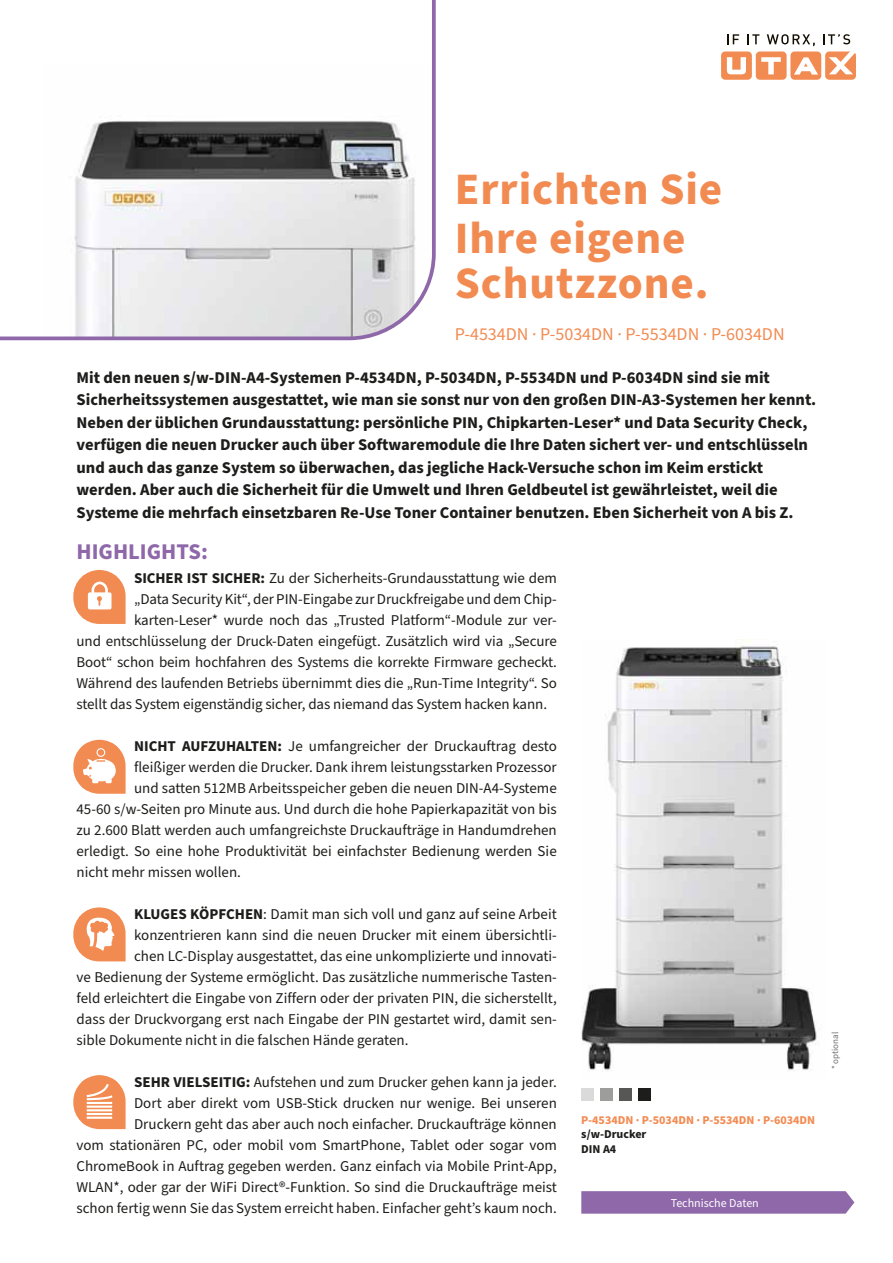
<style>
.page{position:relative;width:893px;height:1263px;background:#fff}
.page>*{position:absolute;margin:0;border:0;box-sizing:border-box;transform-origin:0 0}
.t1{font:700 45px/49.2px "Source Sans Pro";letter-spacing:.02em;color:#f28b52}
.t2{font:700 22.5px "Source Sans Pro";color:#8f68aa}
.t3{font:18px "Source Sans Pro";color:#f28b52}
.t4{font:700 16.5px/22.5px "Source Sans Pro";color:#1d1d1b}
.t5{font:15px/21px "Source Sans Pro";color:#1d1d1b;text-align:right}
.t6{font:700 12px "Source Sans Pro";color:#f28b52}
.t7{font:700 12px/14.4px "Source Sans Pro";color:#1d1d1b}
.t8{font:12px "Source Sans Pro";color:#fff}
.t9{font:9px "Source Sans Pro";color:#706f6f}
.s1{font-weight:700}
</style>
<div class="page">
<svg style="left:0;top:0;width:436px;height:340px"></svg>
<img style="left:581px;top:639px;width:236px;height:432px">
<svg style="left:581px;top:1191px;width:273px;height:23px;background:#936dad"></svg>
<div style="left:721px;top:51px;width:31px;height:29px;background:#f28b52;border-radius:4px"></div>
<div style="left:756px;top:51px;width:30px;height:29px;background:#f28b52;border-radius:4px"></div>
<div style="left:790px;top:51px;width:31px;height:29px;background:#f28b52;border-radius:4px"></div>
<div style="left:825px;top:51px;width:31px;height:29px;background:#f28b52;border-radius:4px"></div>
<svg style="left:727px;top:57px;width:19px;height:17px"></svg>
<svg style="left:761px;top:57px;width:20px;height:17px"></svg>
<svg style="left:829px;top:51px;width:27px;height:23px"></svg>
<svg style="left:794px;top:57px;width:24px;height:18px"></svg>
<svg style="left:727px;top:34px;width:12px;height:10px"></svg>
<svg style="left:747px;top:34px;width:12px;height:10px"></svg>
<svg style="left:767px;top:34px;width:48px;height:13px"></svg>
<svg style="left:823px;top:34px;width:27px;height:10px"></svg>
<svg style="left:73px;top:570px;width:53px;height:54px"></svg>
<svg style="left:73px;top:740px;width:53px;height:54px"></svg>
<svg style="left:73px;top:907px;width:53px;height:54px"></svg>
<svg style="left:73px;top:1075px;width:53px;height:54px"></svg>
<div style="left:638px;top:1088px;width:13px;height:13px;background:#1d1d1b"></div>
<div style="left:619px;top:1088px;width:13px;height:13px;background:#575756"></div>
<div style="left:581px;top:1088px;width:13px;height:13px;background:#dadada"></div>
<div style="left:600px;top:1088px;width:13px;height:13px;background:#9d9d9c"></div>
<h1 class="t1" style="left:455px;top:168px;width:269px">Errichten Sie<br>Ihre eigene</h1>
<h1 class="t1" style="left:455px;top:262px;width:255px">Schutzzone.</h1>
<p class="t3" style="left:455px;top:327px;width:331px">P-4534DN · P-5034DN · P-5534DN · P-6034DN</p>
<p class="t4" style="left:77px;top:368px;width:741px">Mit den neuen s/w-DIN-A4-Systemen P-4534DN, P-5034DN, P-5534DN und P-6034DN sind sie mit Sicherheitssystemen ausgestattet, wie man sie sonst nur von den großen DIN-A3-Systemen her kennt.<br>Neben der üblichen Grundausstattung: persönliche PIN, Chipkarten-Leser* und Data Security Check, verfügen die neuen Drucker auch über Softwaremodule die Ihre Daten sichert ver- und entschlüsseln und auch das ganze System so überwachen, das jegliche Hack-Versuche schon im Keim erstickt werden. Aber auch die Sicherheit für die Umwelt und Ihren Geldbeutel ist gewährleistet, weil die Systeme die mehrfach einsetzbaren Re-Use Toner Container benutzen. Eben Sicherheit von A bis Z.</p>
<h2 class="t2" style="left:77px;top:542px;width:133px">HIGHLIGHTS:</h2>
<p class="t5" style="left:134px;top:569px;width:424px"><span class="s1">SICHER IST SICHER:</span> Zu der Sicherheits-Grundausstattung wie dem</p>
<p class="t5" style="left:134px;top:590px;width:424px">„Data Security Kit“, der PIN-Eingabe zur Druckfreigabe und dem Chip-</p>
<p class="t5" style="left:134px;top:611px;width:424px">karten-Leser* wurde noch das „Trusted Platform“-Module zur ver-</p>
<p class="t5" style="left:77px;top:632px;width:482px">und entschlüsselung der Druck-Daten eingefügt. Zusätzlich wird via „Secure</p>
<p class="t5" style="left:77px;top:653px;width:482px">Boot“ schon beim hochfahren des Systems die korrekte Firmware gecheckt.</p>
<p class="t5" style="left:77px;top:674px;width:482px">Während des laufenden Betriebs übernimmt dies die „Run-Time Integrity“. So</p>
<p class="t5" style="left:77px;top:695px;width:472px">stellt das System eigenständig sicher, das niemand das System hacken kann.</p>
<p class="t5" style="left:134px;top:737px;width:424px"><span class="s1">NICHT AUFZUHALTEN:</span> Je umfangreicher der Druckauftrag desto</p>
<p class="t5" style="left:134px;top:758px;width:424px">fleißiger werden die Drucker. Dank ihrem leistungsstarken Prozessor</p>
<p class="t5" style="left:134px;top:779px;width:424px">und satten 512MB Arbeitsspeicher geben die neuen DIN-A4-Systeme</p>
<p class="t5" style="left:77px;top:800px;width:482px">45-60 s/w-Seiten pro Minute aus. Und durch die hohe Papierkapazität von bis</p>
<p class="t5" style="left:77px;top:821px;width:482px">zu 2.600 Blatt werden auch umfangreichste Druckaufträge in Handumdrehen</p>
<p class="t5" style="left:77px;top:842px;width:482px">erledigt. So eine hohe Produktivität bei einfachster Bedienung werden Sie</p>
<p class="t5" style="left:77px;top:863px;width:166px">nicht mehr missen wollen.</p>
<p class="t5" style="left:134px;top:905px;width:424px"><span class="s1">KLUGES KÖPFCHEN</span>: Damit man sich voll und ganz auf seine Arbeit</p>
<p class="t5" style="left:134px;top:926px;width:424px">konzentrieren kann sind die neuen Drucker mit einem übersichtli-</p>
<p class="t5" style="left:134px;top:947px;width:424px">chen LC-Display ausgestattet, das eine unkomplizierte und innovati-</p>
<p class="t5" style="left:77px;top:968px;width:482px">ve Bedienung der Systeme ermöglicht. Das zusätzliche nummerische Tasten-</p>
<p class="t5" style="left:77px;top:989px;width:482px">feld erleichtert die Eingabe von Ziffern oder der privaten PIN, die sicherstellt,</p>
<p class="t5" style="left:77px;top:1009px;width:482px">dass der Druckvorgang erst nach Eingabe der PIN gestartet wird, damit sen-</p>
<p class="t5" style="left:77px;top:1030px;width:333px">sible Dokumente nicht in die falschen Hände geraten.</p>
<p class="t5" style="left:77px;top:1072px;width:482px"><span class="s1">SEHR VIELSEITIG:</span> Aufstehen und zum Drucker gehen kann ja jeder.<br>Dort aber direkt vom USB-Stick drucken nur wenige. Bei unseren Druckern geht das aber auch noch einfacher. Druckaufträge können<br>vom stationären PC, oder mobil vom SmartPhone, Tablet oder sogar vom ChromeBook in Auftrag gegeben werden. Ganz einfach via Mobile Print-App, WLAN*, oder gar der WiFi Direct®-Funktion. So sind die Druckaufträge meist schon fertig wenn Sie das System erreicht haben. Einfacher geht’s kaum noch.</p>
<p class="t6" style="left:581px;top:1115px;width:235px">P-4534DN · P-5034DN · P-5534DN · P-6034DN</p>
<p class="t7" style="left:581px;top:1128px;width:67px">s/w-Drucker<br>DIN A4</p>
<p class="t8" style="left:671px;top:1198px;width:90px">Technische Daten</p>
<p class="t9" style="left:832px;top:1069px;width:39px;rotate:-90deg">* optional</p>
</div>
